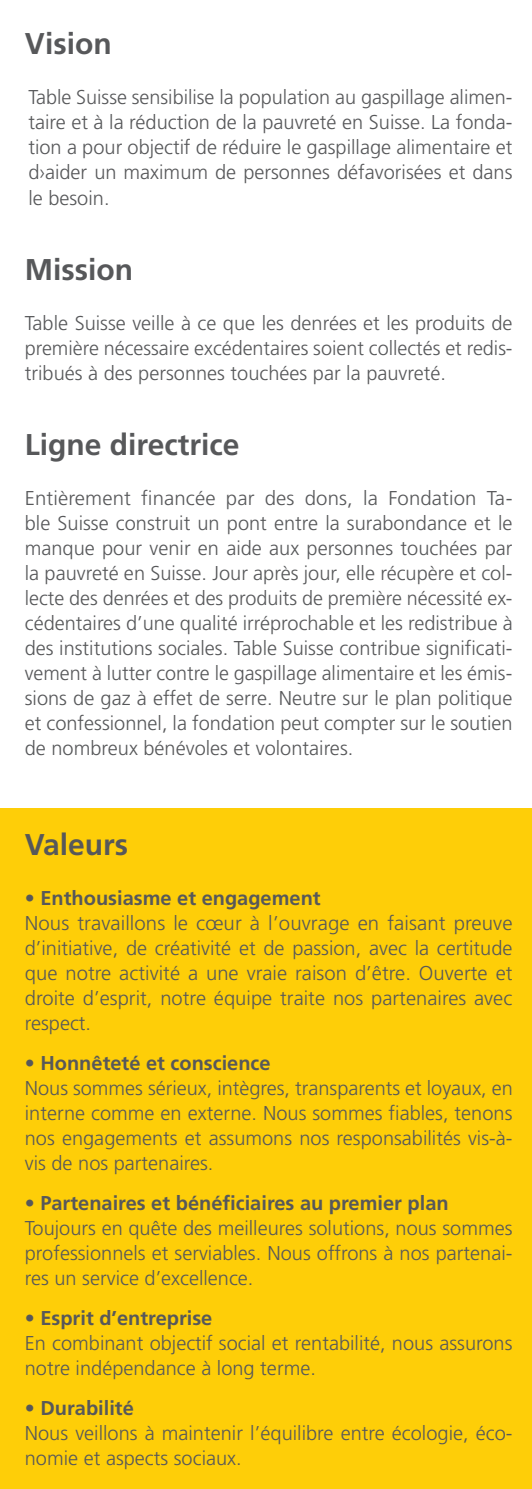
<style>
.page{position:relative;width:532px;height:1489px;background:#fff}
.page>*{position:absolute;margin:0;border:0;box-sizing:border-box;transform-origin:0 0}
.Lauftext_Myriad{font:700 30px "Frutiger LT Pro";color:#57585a}
.Lauftext_Myriad-2{font:300 20px/25px "Frutiger LT Pro";color:#57585a;text-align:justify}
.Lauftext_Myriad-3{font:700 20px "Frutiger LT Pro";color:#57585a}
</style>
<div class="page">
<div style="left:0;top:808px;width:531px;height:680px;background:#fece08"></div>
<p class="Lauftext_Myriad" style="left:25px;top:26px;width:88px">Vision</p>
<p class="Lauftext_Myriad-2" style="left:28px;top:85px;width:485px">Table Suisse sensibilise la population au gaspillage alimen&shy;taire et à la réduction de la pauvreté en Suisse. La fonda&shy;tion a pour objectif de réduire le gaspillage alimentaire et d›aider un maximum de personnes défavorisées et dans le besoin.</p>
<p class="Lauftext_Myriad" style="left:25px;top:251px;width:110px">Mission</p>
<p class="Lauftext_Myriad-2" style="left:25px;top:310px;width:489px">Table Suisse veille à ce que les denrées et les produits de première nécessaire excédentaires soient collectés et redis&shy;tribués à des personnes touchées par la pauvreté.</p>
<p class="Lauftext_Myriad" style="left:25px;top:426px;width:216px">Ligne directrice</p>
<p class="Lauftext_Myriad-2" style="left:25px;top:485px;width:489px">Entièrement financée par des dons, la Fondation Ta&shy;ble Suisse construit un pont entre la surabondance et le manque pour venir en aide aux personnes touchées par la pauvreté en Suisse. Jour après jour, elle récupère et col&shy;lecte des denrées et des produits de première nécessité ex&shy;cédentaires d’une qualité irréprochable et les redistribue à des institutions sociales. Table Suisse contribue significati&shy;vement à lutter contre le gaspillage alimentaire et les émis&shy;sions de gaz à effet de serre. Neutre sur le plan politique et confessionnel, la fondation peut compter sur le soutien de nombreux bénévoles et volontaires.</p>
<p class="Lauftext_Myriad" style="left:25px;top:826px;width:105px">Valeurs</p>
<p class="Lauftext_Myriad-3" style="left:25px;top:886px;width:297px">• Enthousiasme et engagement</p>
<p class="Lauftext_Myriad-2" style="left:25px;top:910px;width:489px">Nous travaillons le cœur à l’ouvrage en faisant preuve d’initiative, de créativité et de passion, avec la certitude que notre activité a une vraie raison d’être. Ouverte et droite d’esprit, notre équipe traite nos partenaires avec respect.</p>
<p class="Lauftext_Myriad-3" style="left:25px;top:1051px;width:247px">• Honnêteté et conscience</p>
<p class="Lauftext_Myriad-2" style="left:25px;top:1075px;width:489px">Nous sommes sérieux, intègres, transparents et loyaux, en interne comme en externe. Nous sommes fiables, tenons nos engagements et assumons nos responsabilités vis-à&shy;vis de nos partenaires.</p>
<p class="Lauftext_Myriad-3" style="left:25px;top:1191px;width:425px">• Partenaires et bénéficiaires au premier plan</p>
<p class="Lauftext_Myriad-2" style="left:25px;top:1215px;width:489px">Toujours en quête des meilleures solutions, nous sommes professionnels et serviables. Nous offrons à nos partenai&shy;res un service d’excellence.</p>
<p class="Lauftext_Myriad-3" style="left:25px;top:1306px;width:189px">• Esprit d’entreprise</p>
<p class="Lauftext_Myriad-2" style="left:25px;top:1330px;width:489px">En combinant objectif social et rentabilité, nous assurons notre indépendance à long terme.</p>
<p class="Lauftext_Myriad-3" style="left:25px;top:1396px;width:110px">• Durabilité</p>
<p class="Lauftext_Myriad-2" style="left:25px;top:1420px;width:489px">Nous veillons à maintenir l’équilibre entre écologie, éco&shy;nomie et aspects sociaux.</p>
</div>
